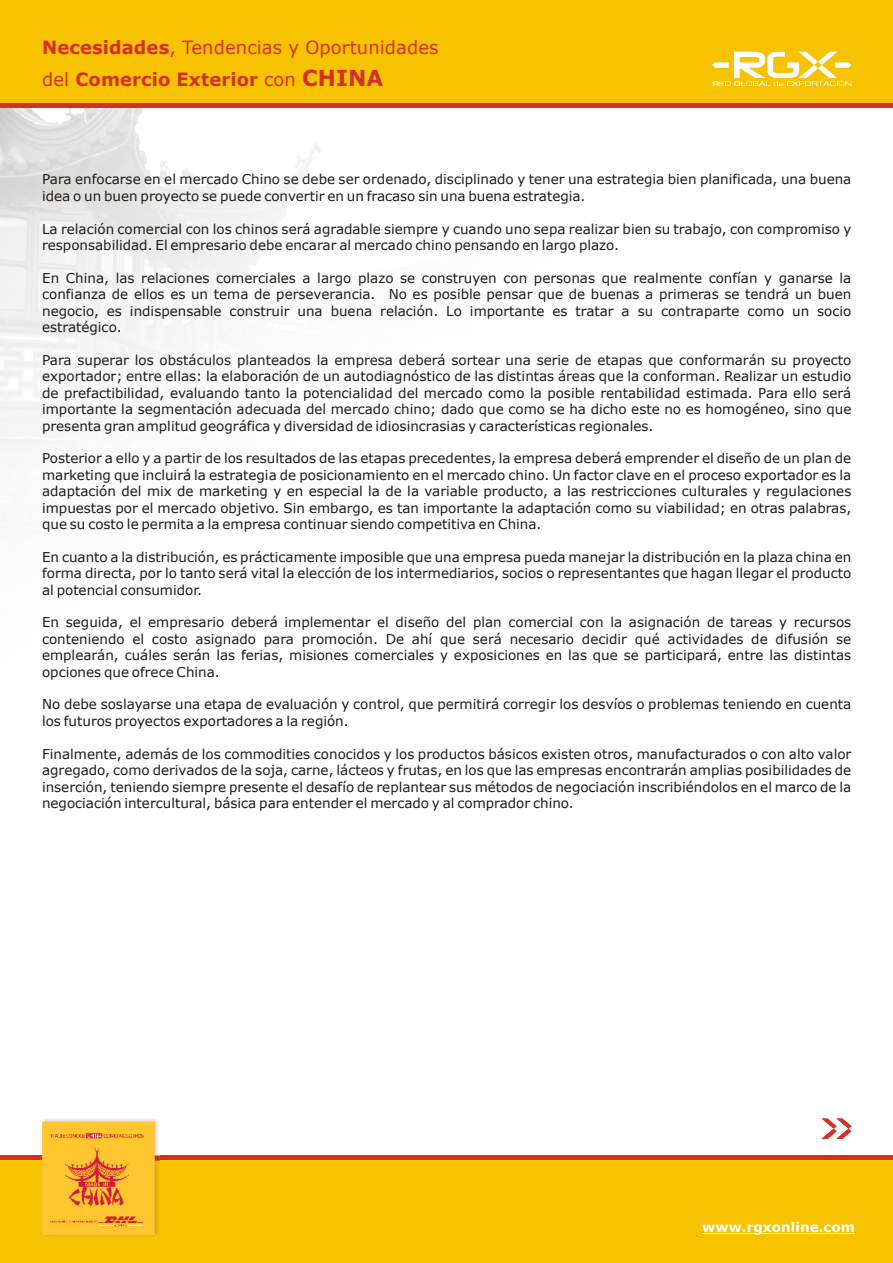
<style>
.page{position:relative;width:893px;height:1263px;background:#fff}
.page>*{position:absolute;margin:0;border:0;box-sizing:border-box;transform-origin:0 0}
.t1{font:18.15px/31.8px "Verdana";letter-spacing:.005em;color:#d43029}
.t2{font:13.5px/16.4px "Verdana";color:#1f1a17;text-align:justify}
.t3{font:700 13.5px "Verdana";color:#fff}
.s1{font-weight:700}
.s2{font-weight:700;font-size:21.9px}
</style>
<div class="page">
<div style="left:0;top:0;width:893px;height:102px;background:#f7c200"></div>
<div style="left:0;top:1159px;width:893px;height:104px;background:#f7c200"></div>
<hr style="left:0;top:1155px;width:893px;height:4px;background:#d43029">
<img style="left:43px;top:1119px;width:117px;height:116px">
<img style="left:42px;top:1122px;width:113px;height:113px">
<div style="left:0;top:103px;width:893px;height:5px;background:#d43029"></div>
<svg style="left:822px;top:1118px;width:29px;height:21px"></svg>
<svg style="left:712px;top:52px;width:139px;height:34px"></svg>
<hr style="left:702px;top:1233px;width:153px;height:1px;background:#fff">
<h1 class="t1" style="left:42px;top:33px;width:398px"><span class="s1">Necesidades</span>, Tendencias y Oportunidades del <span class="s1">Comercio Exterior</span> con <span class="s2">CHINA</span></h1>
<p class="t2" style="left:42px;top:172px;width:811px">Para enfocarse en el mercado Chino se debe ser ordenado, disciplinado y tener una estrategia bien planificada, una buena idea o un buen proyecto se puede convertir en un fracaso sin una buena estrategia.</p>
<p class="t2" style="left:42px;top:222px;width:811px">La relación comercial con los chinos será agradable siempre y cuando uno sepa realizar bien su trabajo, con compromiso y responsabilidad. El empresario debe encarar al mercado chino pensando en largo plazo.</p>
<p class="t2" style="left:42px;top:271px;width:811px">En China, las relaciones comerciales a largo plazo se construyen con personas que realmente confían y ganarse la confianza de ellos es un tema de perseverancia. No es posible pensar que de buenas a primeras se tendrá un buen negocio, es indispensable construir una buena relación. Lo importante es tratar a su contraparte como un socio estratégico.</p>
<p class="t2" style="left:42px;top:353px;width:811px">Para superar los obstáculos planteados la empresa deberá sortear una serie de etapas que conformarán su proyecto exportador; entre ellas: la elaboración de un autodiagnóstico de las distintas áreas que la conforman. Realizar un estudio de prefactibilidad, evaluando tanto la potencialidad del mercado como la posible rentabilidad estimada. Para ello será importante la segmentación adecuada del mercado chino; dado que como se ha dicho este no es homogéneo, sino que presenta gran amplitud geográfica y diversidad de idiosincrasias y características regionales.</p>
<p class="t2" style="left:42px;top:451px;width:811px">Posterior a ello y a partir de los resultados de las etapas precedentes, la empresa deberá emprender el diseño de un plan de marketing que incluirá la estrategia de posicionamiento en el mercado chino. Un factor clave en el proceso exportador es la adaptación del mix de marketing y en especial la de la variable producto, a las restricciones culturales y regulaciones impuestas por el mercado objetivo. Sin embargo, es tan importante la adaptación como su viabilidad; en otras palabras, que su costo le permita a la empresa continuar siendo competitiva en China.</p>
<p class="t2" style="left:42px;top:550px;width:811px">En cuanto a la distribución, es prácticamente imposible que una empresa pueda manejar la distribución en la plaza china en forma directa, por lo tanto será vital la elección de los intermediarios, socios o representantes que hagan llegar el producto al potencial consumidor.</p>
<p class="t2" style="left:42px;top:615px;width:811px">En seguida, el empresario deberá implementar el diseño del plan comercial con la asignación de tareas y recursos conteniendo el costo asignado para promoción. De ahí que será necesario decidir qué actividades de difusión se emplearán, cuáles serán las ferias, misiones comerciales y exposiciones en las que se participará, entre las distintas opciones que ofrece China.</p>
<p class="t2" style="left:42px;top:697px;width:811px">No debe soslayarse una etapa de evaluación y control, que permitirá corregir los desvíos o problemas teniendo en cuenta los futuros proyectos exportadores a la región.</p>
<p class="t2" style="left:42px;top:747px;width:811px">Finalmente, además de los commodities conocidos y los productos básicos existen otros, manufacturados o con alto valor agregado, como derivados de la soja, carne, lácteos y frutas, en los que las empresas encontrarán amplias posibilidades de inserción, teniendo siempre presente el desafío de replantear sus métodos de negociación inscribiéndolos en el marco de la negociación intercultural, básica para entender el mercado y al comprador chino.</p>
<p class="t3" style="left:702px;top:1222px;width:154px">www.rgxonline.com</p>
</div>
